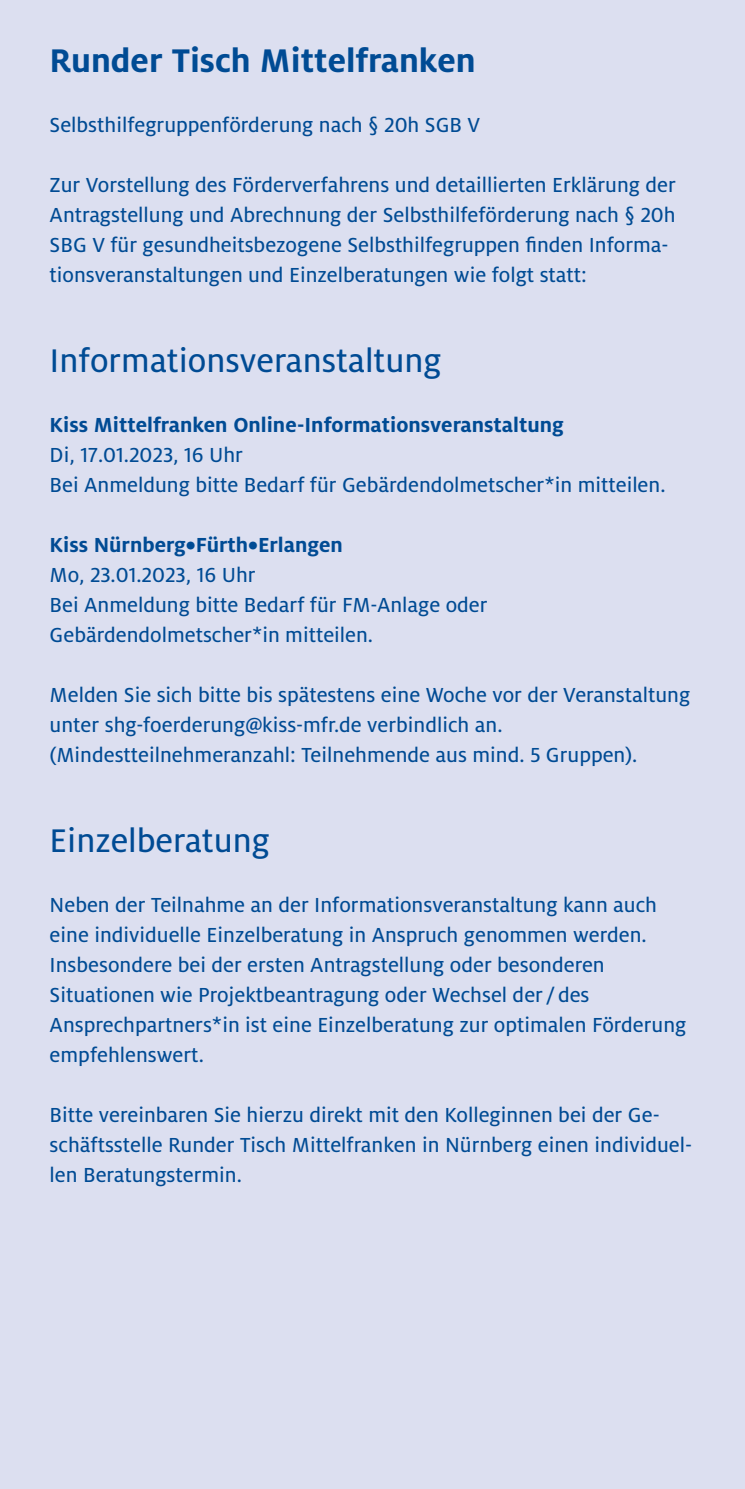
<style>
.page{position:relative;width:745px;height:1489px;background:#fff}
.page>*{position:absolute;margin:0;border:0;box-sizing:border-box;transform-origin:0 0}
.t1{font:36.25px "Milo LF Text";color:#004b94}
.t2{font:700 36.25px "Milo LF";color:#004b94}
.t3{font:22.5px/30px "Milo LF Text";color:#004b94}
.t4{font:700 22.5px "Milo LF";color:#004b94}
</style>
<div class="page">
<div style="left:0;top:0;width:744px;height:1488px;background:#dcdff0"></div>
<svg style="left:744px;top:435px;width:1px;height:744px"></svg>
<h1 class="t2" style="left:50px;top:39px;width:427px">Runder Tisch Mittelfranken</h1>
<p class="t3" style="left:50px;top:109px;width:432px">Selbsthilfegruppenförderung nach § 20h SGB V</p>
<p class="t3" style="left:50px;top:170px;width:627px">Zur Vorstellung des Förderverfahrens und detaillierten Erklärung der Antragstellung und Abrechnung der Selbsthilfeförderung nach § 20h SBG V für gesundheitsbezogene Selbsthilfegruppen finden Informa&shy;tionsveranstaltungen und Einzelberatungen wie folgt statt:</p>
<h1 class="t1" style="left:50px;top:339px;width:393px">Informationsveranstaltung</h1>
<p class="t4" style="left:50px;top:412px;width:515px">Kiss Mittelfranken Online-Informationsveranstaltung</p>
<p class="t3" style="left:50px;top:439px;width:617px">Di, 17.01.2023, 16 Uhr<br>Bei Anmeldung bitte Bedarf für Gebärdendolmetscher*in mitteilen.</p>
<p class="t4" style="left:50px;top:532px;width:295px">Kiss Nürnberg•Fürth•Erlangen</p>
<p class="t3" style="left:50px;top:559px;width:439px">Mo, 23.01.2023, 16 Uhr<br>Bei Anmeldung bitte Bedarf für FM-Anlage oder<br>Gebärdendolmetscher*in mitteilen.</p>
<p class="t3" style="left:50px;top:679px;width:641px">Melden Sie sich bitte bis spätestens eine Woche vor der Veranstaltung unter shg-foerderung@kiss-mfr.de verbindlich an. (Mindestteilnehmeranzahl: Teilnehmende aus mind. 5 Gruppen).</p>
<h1 class="t1" style="left:50px;top:819px;width:221px">Einzelberatung</h1>
<p class="t3" style="left:50px;top:889px;width:638px">Neben der Teilnahme an der Informationsveranstaltung kann auch eine individuelle Einzelberatung in Anspruch genommen werden.<br>Insbesondere bei der ersten Antragstellung oder besonderen Situationen wie Projektbeantragung oder Wechsel der /des Ansprechpartners*in ist eine Einzelberatung zur optimalen Förderung empfehlenswert.</p>
<p class="t3" style="left:50px;top:1099px;width:643px">Bitte vereinbaren Sie hierzu direkt mit den Kolleginnen bei der Ge&shy;schäftsstelle Runder Tisch Mittelfranken in Nürnberg einen individuel&shy;len Beratungstermin.</p>
</div>
